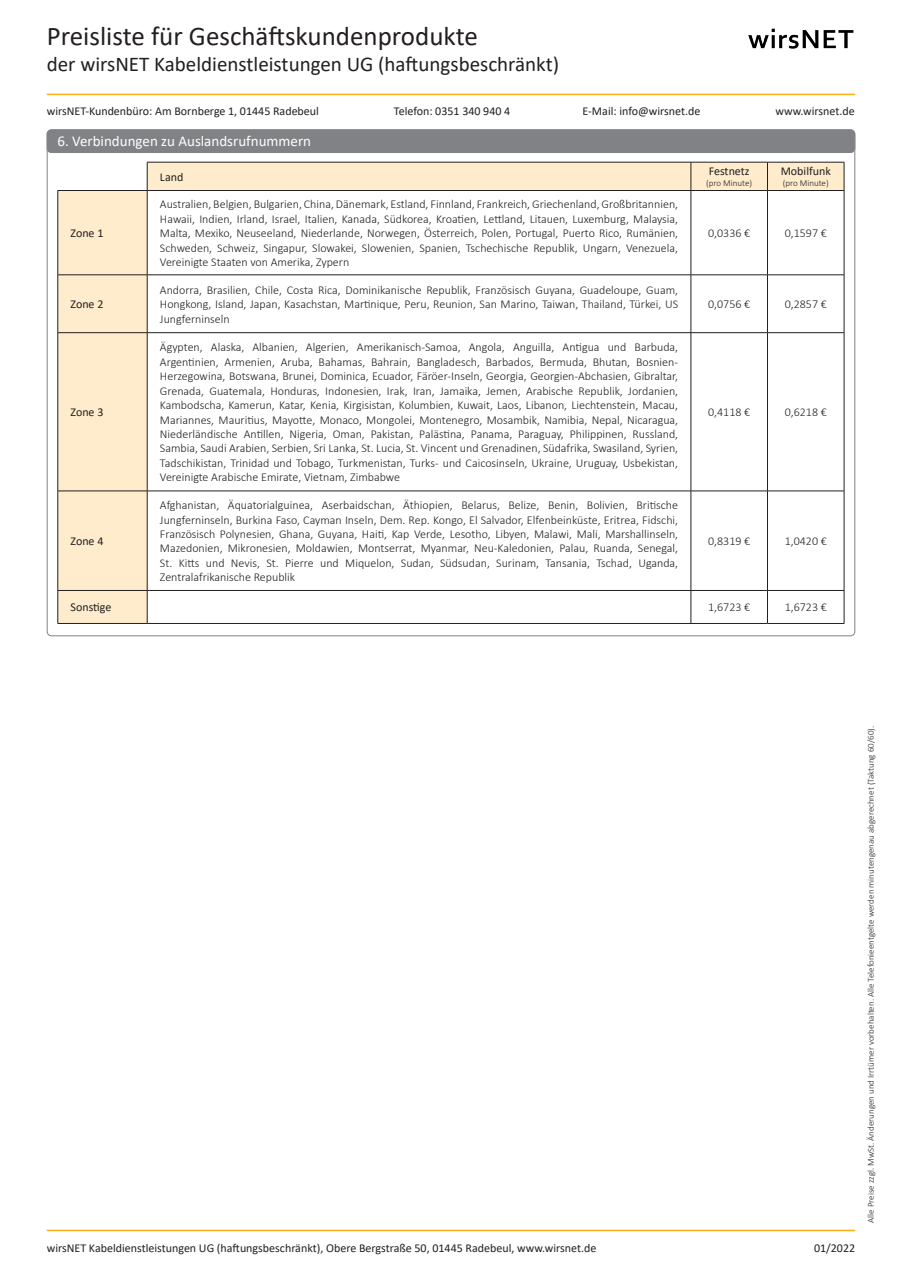
<style>
.page{position:relative;width:902px;height:1272px;background:#fff}
.page>*{position:absolute;margin:0;border:0;box-sizing:border-box;transform-origin:0 0}
.t1{font:27px "Calibri";color:#231f20}
.t2{font:21px "Calibri";color:#231f20}
.t3{font:15px "Calibri";color:#fff}
.t4{font:300 12px/14.4px "Calibri";color:#231f20;text-align:justify}
.t5{font:12px "Calibri";color:#231f20}
.t6{font:300 9px "Calibri";color:#231f20}
</style>
<div class="page">
<hr style="left:47px;top:94px;width:808px;height:1px;background:#faaf18">
<img style="left:748px;top:28px;width:106px;height:21px">
<hr style="left:47px;top:1229px;width:808px;height:2px;background:#faaf18">
<div style="left:47px;top:130px;width:807px;height:22px;background:#808285;border-radius:4px"></div>
<div style="left:47px;top:129px;width:808px;height:24px;border:1px solid #808285;border-radius:4px"></div>
<svg style="left:58px;top:162px;width:785px;height:461px"></svg>
<hr style="left:147px;top:162px;width:543px;height:1px;background:#231f20">
<svg style="left:147px;top:162px;width:1px;height:28px"></svg>
<hr style="left:690px;top:162px;width:77px;height:1px;background:#231f20">
<svg style="left:690px;top:162px;width:1px;height:28px"></svg>
<hr style="left:767px;top:162px;width:77px;height:1px;background:#231f20">
<svg style="left:767px;top:162px;width:1px;height:28px"></svg>
<hr style="left:147px;top:190px;width:543px;height:1px;background:#231f20">
<hr style="left:147px;top:191px;width:1px;height:83px;background:#231f20">
<hr style="left:690px;top:190px;width:77px;height:1px;background:#231f20">
<hr style="left:690px;top:191px;width:1px;height:83px;background:#231f20">
<hr style="left:767px;top:190px;width:77px;height:1px;background:#231f20">
<hr style="left:767px;top:191px;width:1px;height:83px;background:#231f20">
<hr style="left:147px;top:274px;width:543px;height:1px;background:#231f20">
<hr style="left:147px;top:275px;width:1px;height:57px;background:#231f20">
<hr style="left:690px;top:274px;width:77px;height:1px;background:#231f20">
<hr style="left:690px;top:275px;width:1px;height:57px;background:#231f20">
<hr style="left:767px;top:274px;width:77px;height:1px;background:#231f20">
<hr style="left:767px;top:275px;width:1px;height:57px;background:#231f20">
<hr style="left:147px;top:332px;width:543px;height:1px;background:#231f20">
<hr style="left:147px;top:333px;width:1px;height:157px;background:#231f20">
<hr style="left:690px;top:332px;width:77px;height:1px;background:#231f20">
<hr style="left:690px;top:333px;width:1px;height:157px;background:#231f20">
<hr style="left:767px;top:332px;width:77px;height:1px;background:#231f20">
<hr style="left:767px;top:333px;width:1px;height:157px;background:#231f20">
<hr style="left:147px;top:491px;width:1px;height:99px;background:#231f20">
<hr style="left:690px;top:491px;width:1px;height:99px;background:#231f20">
<hr style="left:767px;top:491px;width:1px;height:99px;background:#231f20">
<hr style="left:147px;top:590px;width:1px;height:33px;background:#231f20">
<hr style="left:690px;top:590px;width:1px;height:33px;background:#231f20">
<hr style="left:767px;top:590px;width:1px;height:33px;background:#231f20">
<hr style="left:58px;top:190px;width:89px;height:1px;background:#231f20">
<hr style="left:58px;top:274px;width:89px;height:1px;background:#231f20">
<hr style="left:58px;top:332px;width:89px;height:1px;background:#231f20">
<svg style="left:843px;top:162px;width:1px;height:28px"></svg>
<hr style="left:843px;top:191px;width:1px;height:83px;background:#231f20">
<hr style="left:843px;top:275px;width:1px;height:57px;background:#231f20">
<hr style="left:843px;top:333px;width:1px;height:157px;background:#231f20">
<hr style="left:147px;top:490px;width:543px;height:1px;background:#231f20">
<hr style="left:690px;top:490px;width:77px;height:1px;background:#231f20">
<hr style="left:767px;top:490px;width:77px;height:1px;background:#231f20">
<hr style="left:843px;top:491px;width:1px;height:99px;background:#231f20">
<hr style="left:147px;top:590px;width:543px;height:1px;background:#231f20">
<hr style="left:690px;top:590px;width:77px;height:1px;background:#231f20">
<hr style="left:767px;top:590px;width:77px;height:1px;background:#231f20">
<hr style="left:843px;top:590px;width:1px;height:33px;background:#231f20">
<hr style="left:147px;top:623px;width:543px;height:1px;background:#231f20">
<hr style="left:690px;top:623px;width:77px;height:1px;background:#231f20">
<hr style="left:767px;top:623px;width:77px;height:1px;background:#231f20">
<hr style="left:57px;top:191px;width:1px;height:83px;background:#231f20">
<hr style="left:57px;top:275px;width:1px;height:57px;background:#231f20">
<hr style="left:57px;top:333px;width:1px;height:157px;background:#231f20">
<hr style="left:58px;top:490px;width:89px;height:1px;background:#231f20">
<hr style="left:57px;top:491px;width:1px;height:99px;background:#231f20">
<hr style="left:58px;top:590px;width:89px;height:1px;background:#231f20">
<hr style="left:57px;top:590px;width:1px;height:33px;background:#231f20">
<hr style="left:58px;top:623px;width:89px;height:1px;background:#231f20">
<h1 class="t1" style="left:47px;top:18px;width:432px">Preisliste für Geschäftskundenprodukte</h1>
<h2 class="t2" style="left:47px;top:49px;width:514px">der wirsNET Kabeldienstleistungen UG (haftungsbeschränkt)</h2>
<p class="t5" style="left:47px;top:103px;width:274px">wirsNET-Kundenbüro: Am Bornberge 1, 01445 Radebeul</p>
<p class="t5" style="left:394px;top:103px;width:118px">Telefon: 0351 340 940 4</p>
<p class="t5" style="left:582px;top:103px;width:119px">E-Mail: info@wirsnet.de</p>
<p class="t5" style="left:775px;top:103px;width:81px">www.wirsnet.de</p>
<p class="t3" style="left:57px;top:130px;width:255px">6. Verbindungen zu Auslandsrufnummern</p>
<p class="t5" style="left:160px;top:168px;width:25px">Land</p>
<p class="t5" style="left:780px;top:163px;width:52px">Mobilfunk</p>
<p class="t6" style="left:782px;top:178px;width:47px">(pro Minute)</p>
<p class="t5" style="left:708px;top:163px;width:42px">Festnetz</p>
<p class="t6" style="left:706px;top:178px;width:47px">(pro Minute)</p>
<p class="t5" style="left:71px;top:225px;width:34px">Zone 1</p>
<p class="t4" style="left:160px;top:197px;width:519px">Australien, Belgien, Bulgarien, China, Dänemark, Estland, Finnland, Frankreich, Griechenland, Großbritannien, Hawaii, Indien, Irland, Israel, Italien, Kanada, Südkorea, Kroatien, Lettland, Litauen, Luxemburg, Malaysia, Malta, Mexiko, Neuseeland, Niederlande, Norwegen, Österreich, Polen, Portugal, Puerto Rico, Rumänien, Schweden, Schweiz, Singapur, Slowakei, Slowenien, Spanien, Tschechische Republik, Ungarn, Venezuela, Vereinigte Staaten von Amerika, Zypern</p>
<p class="t4" style="left:708px;top:226px;width:44px">0,0336 €</p>
<p class="t4" style="left:784px;top:226px;width:44px">0,1597 €</p>
<p class="t5" style="left:71px;top:296px;width:34px">Zone 2</p>
<p class="t4" style="left:160px;top:282px;width:519px">Andorra, Brasilien, Chile, Costa Rica, Dominikanische Republik, Französisch Guyana, Guadeloupe, Guam, Hongkong, Island, Japan, Kasachstan, Martinique, Peru, Reunion, San Marino, Taiwan, Thailand, Türkei, US Jungferninseln</p>
<p class="t4" style="left:708px;top:297px;width:44px">0,0756 €</p>
<p class="t4" style="left:784px;top:297px;width:44px">0,2857 €</p>
<p class="t5" style="left:71px;top:404px;width:34px">Zone 3</p>
<p class="t4" style="left:160px;top:340px;width:519px">Ägypten, Alaska, Albanien, Algerien, Amerikanisch-Samoa, Angola, Anguilla, Antigua und Barbuda, Argentinien, Armenien, Aruba, Bahamas, Bahrain, Bangladesch, Barbados, Bermuda, Bhutan, Bosnien-Herzegowina, Botswana, Brunei, Dominica, Ecuador, Färöer-Inseln, Georgia, Georgien-Abchasien, Gibraltar, Grenada, Guatemala, Honduras, Indonesien, Irak, Iran, Jamaika, Jemen, Arabische Republik, Jordanien, Kambodscha, Kamerun, Katar, Kenia, Kirgisistan, Kolumbien, Kuwait, Laos, Libanon, Liechtenstein, Macau, Mariannes, Mauritius, Mayotte, Monaco, Mongolei, Montenegro, Mosambik, Namibia, Nepal, Nicaragua, Niederländische Antillen, Nigeria, Oman, Pakistan, Palästina, Panama, Paraguay, Philippinen, Russland, Sambia, Saudi Arabien, Serbien, Sri Lanka, St. Lucia, St. Vincent und Grenadinen, Südafrika, Swasiland, Syrien, Tadschikistan, Trinidad und Tobago, Turkmenistan, Turks- und Caicosinseln, Ukraine, Uruguay, Usbekistan, Vereinigte Arabische Emirate, Vietnam, Zimbabwe</p>
<p class="t4" style="left:708px;top:405px;width:44px">0,4118 €</p>
<p class="t4" style="left:784px;top:405px;width:44px">0,6218 €</p>
<p class="t5" style="left:71px;top:533px;width:34px">Zone 4</p>
<p class="t4" style="left:160px;top:498px;width:519px">Afghanistan, Äquatorialguinea, Aserbaidschan, Äthiopien, Belarus, Belize, Benin, Bolivien, Britische Jungferninseln, Burkina Faso, Cayman Inseln, Dem. Rep. Kongo, El Salvador, Elfenbeinküste, Eritrea, Fidschi, Französisch Polynesien, Ghana, Guyana, Haiti, Kap Verde, Lesotho, Libyen, Malawi, Mali, Marshallinseln, Mazedonien, Mikronesien, Moldawien, Montserrat, Myanmar, Neu-Kaledonien, Palau, Ruanda, Senegal, St. Kitts und Nevis, St. Pierre und Miquelon, Sudan, Südsudan, Surinam, Tansania, Tschad, Uganda, Zentralafrikanische Republik</p>
<p class="t4" style="left:708px;top:534px;width:44px">0,8319 €</p>
<p class="t4" style="left:784px;top:534px;width:44px">1,0420 €</p>
<p class="t5" style="left:71px;top:599px;width:42px">Sonstige</p>
<p class="t4" style="left:708px;top:600px;width:44px">1,6723 €</p>
<p class="t4" style="left:784px;top:600px;width:44px">1,6723 €</p>
<p class="t5" style="left:47px;top:1239px;width:551px">wirsNET Kabeldienstleistungen UG (haftungsbeschränkt), Obere Bergstraße 50, 01445 Radebeul, www.wirsnet.de</p>
<p class="t5" style="left:814px;top:1239px;width:43px">01/2022</p>
<p class="t6" style="left:865px;top:1222px;width:498px;rotate:-90deg">Alle Preise zzgl. MwSt. Änderungen und Irrtümer vorbehalten. Alle Telefonieentgelte werden minutengenau abgerechnet (Taktung 60/60).</p>
</div>
